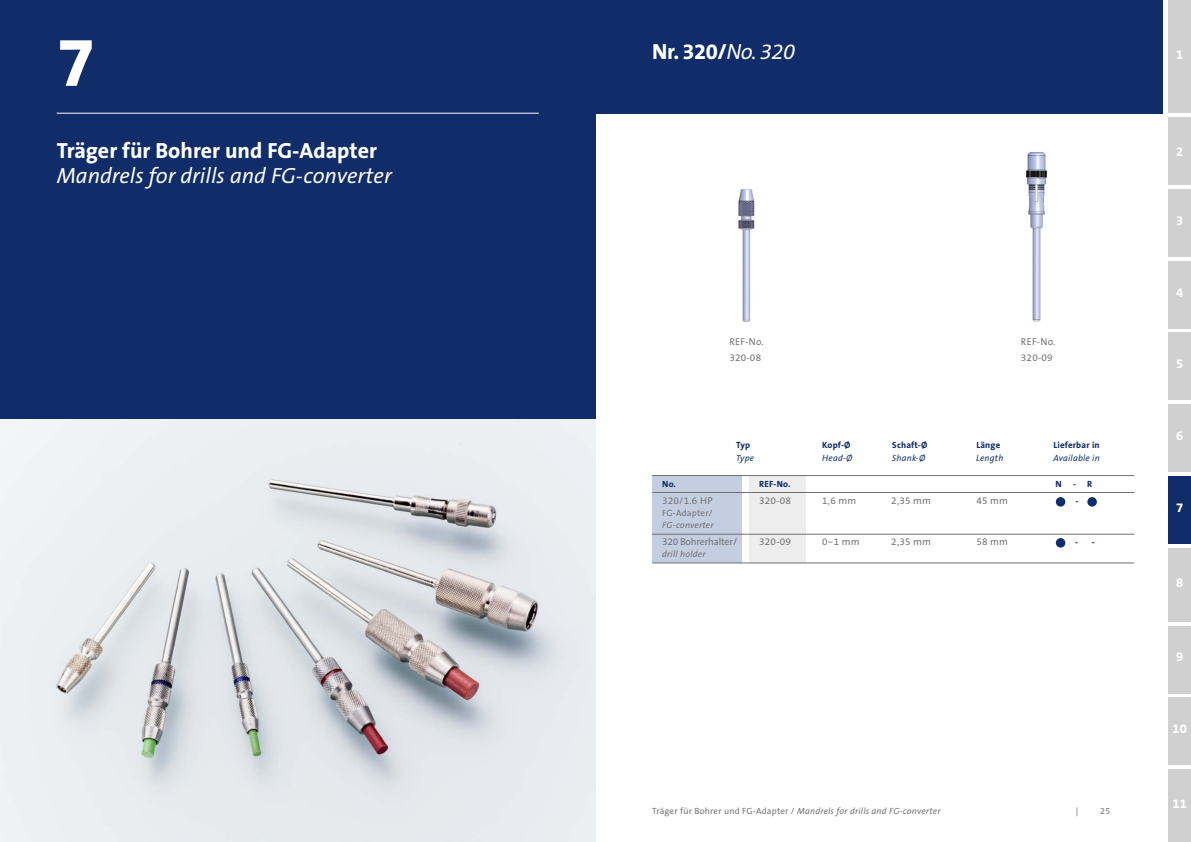
<style>
.page{position:relative;width:1191px;height:842px;background:#fff}
.page>*{position:absolute;margin:0;border:0;box-sizing:border-box;transform-origin:0 0}
.t1{font:700 70px "The Sans Office LF";color:#fff}
.t2{font:700 22px "The Sans Office LF";color:#fff}
.t3{font:italic 22px "The Sans Office LF";color:#fff}
.t4{font:700 13px "The Sans Office LF";color:#fff}
.t5{font:10px "The Sans Office LF";letter-spacing:.02em;color:#706f6f}
.t6{font:10px "The Sans Office LF";letter-spacing:-.02em;color:#706f6f}
.t7{font:italic 9px "The Sans Office LF";letter-spacing:.02em;color:#706f6f}
.t8{font:700 9px "The Sans Office LF";letter-spacing:.02em;color:#102d69}
.t9{font:italic 9px "The Sans Office LF";letter-spacing:.02em;color:#102d69}
.t10{font:9px "The Sans Office LF";letter-spacing:.02em;color:#706f6f}
.s1{font-weight:400;font-style:italic}
.s2{font-style:normal}
</style>
<div class="page">
<div style="left:1168px;top:0;width:23px;height:113px;background:#d0d0d0"></div>
<div style="left:1168px;top:118px;width:23px;height:67px;background:#d0d0d0"></div>
<div style="left:1168px;top:189px;width:23px;height:68px;background:#d0d0d0"></div>
<div style="left:1168px;top:261px;width:23px;height:67px;background:#d0d0d0"></div>
<div style="left:1168px;top:333px;width:23px;height:67px;background:#d0d0d0"></div>
<div style="left:1168px;top:404px;width:23px;height:68px;background:#d0d0d0"></div>
<div style="left:1168px;top:626px;width:23px;height:67px;background:#d0d0d0"></div>
<div style="left:1168px;top:476px;width:23px;height:67px;background:#102d69"></div>
<div style="left:1168px;top:697px;width:23px;height:68px;background:#d0d0d0"></div>
<div style="left:1168px;top:548px;width:23px;height:73px;background:#d0d0d0"></div>
<div style="left:1168px;top:769px;width:23px;height:73px;background:#d0d0d0"></div>
<div style="left:0;top:0;width:595px;height:420px;background:#102d69"></div>
<div style="left:652px;top:475px;width:89px;height:88px;background:#c4cee1"></div>
<div style="left:748px;top:475px;width:57px;height:88px;background:#ededed"></div>
<hr style="left:57px;top:113px;width:482px;height:1px;background:#fff">
<div style="left:595px;top:0;width:567px;height:113px;background:#102d69"></div>
<img style="left:1026px;top:151px;width:21px;height:170px">
<img style="left:737px;top:189px;width:18px;height:132px">
<svg style="left:1055px;top:497px;width:10px;height:10px"></svg>
<div style="left:1087px;top:497px;width:9px;height:10px;background:#102d69;border-radius:50%"></div>
<svg style="left:1055px;top:538px;width:10px;height:10px"></svg>
<hr style="left:652px;top:475px;width:482px;height:1px;background:#706f6f">
<hr style="left:652px;top:534px;width:482px;height:1px;background:#706f6f">
<hr style="left:652px;top:492px;width:482px;height:1px;background:#706f6f">
<hr style="left:652px;top:563px;width:482px;height:1px;background:#706f6f">
<img style="left:0;top:420px;width:595px;height:422px">
<h1 class="t1" style="left:57px;top:17px;width:40px">7</h1>
<h2 class="t2" style="left:57px;top:136px;width:322px">Träger für Bohrer und FG-Adapter</h2>
<h2 class="t3" style="left:57px;top:161px;width:336px">Mandrels for drills and FG-converter</h2>
<h2 class="t2" style="left:652px;top:37px;width:144px">Nr. 320/<span class="s1">No. 320</span></h2>
<p class="t5" style="left:729px;top:335px;width:36px">REF-No.</p>
<p class="t5" style="left:1021px;top:335px;width:36px">REF-No.</p>
<p class="t5" style="left:729px;top:352px;width:33px">320-08</p>
<p class="t5" style="left:1021px;top:352px;width:33px">320-09</p>
<p class="t8" style="left:736px;top:440px;width:16px">Typ</p>
<p class="t8" style="left:822px;top:440px;width:30px">Kopf-Ø</p>
<p class="t8" style="left:892px;top:440px;width:37px">Schaft-Ø</p>
<p class="t8" style="left:976px;top:440px;width:26px">Länge</p>
<p class="t8" style="left:1053px;top:440px;width:48px">Lieferbar in</p>
<p class="t9" style="left:736px;top:453px;width:19px">Type</p>
<p class="t9" style="left:822px;top:453px;width:32px">Head-Ø</p>
<p class="t9" style="left:892px;top:453px;width:35px">Shank-Ø</p>
<p class="t9" style="left:976px;top:453px;width:29px">Length</p>
<p class="t9" style="left:1053px;top:453px;width:48px">Available in</p>
<p class="t8" style="left:662px;top:479px;width:15px">No.</p>
<p class="t8" style="left:759px;top:479px;width:33px">REF-No.</p>
<p class="t8" style="left:1055px;top:479px;width:38px">N - R</p>
<p class="t5" style="left:662px;top:495px;width:52px">320/1.6 HP</p>
<p class="t5" style="left:759px;top:495px;width:33px">320-08</p>
<p class="t5" style="left:822px;top:495px;width:36px">1,6 mm</p>
<p class="t5" style="left:891px;top:495px;width:41px">2,35 mm</p>
<p class="t5" style="left:976px;top:495px;width:33px">45 mm</p>
<p class="t8" style="left:1075px;top:496px;width:5px">-</p>
<p class="t10" style="left:662px;top:508px;width:52px">FG-Adapter/</p>
<p class="t7" style="left:662px;top:520px;width:53px">FG-converter</p>
<p class="t6" style="left:662px;top:536px;width:76px">320 Bohrerhalter/</p>
<p class="t5" style="left:759px;top:536px;width:33px">320-09</p>
<p class="t5" style="left:822px;top:536px;width:39px">0–1 mm</p>
<p class="t5" style="left:891px;top:536px;width:41px">2,35 mm</p>
<p class="t5" style="left:976px;top:536px;width:33px">58 mm</p>
<p class="t8" style="left:1075px;top:537px;width:21px">- -</p>
<p class="t7" style="left:662px;top:549px;width:45px">drill holder</p>
<p class="t7" style="left:652px;top:805px;width:290px"><span class="s2">Träger für Bohrer und FG-Adapter /</span> Mandrels for drills and FG-converter</p>
<p class="t10" style="left:1075px;top:805px;width:4px">|</p>
<p class="t10" style="left:1100px;top:805px;width:12px">25</p>
<h3 class="t4" style="left:1176px;top:46px;width:9px">1</h3>
<h3 class="t4" style="left:1176px;top:143px;width:9px">2</h3>
<h3 class="t4" style="left:1176px;top:212px;width:9px">3</h3>
<h3 class="t4" style="left:1176px;top:284px;width:9px">4</h3>
<h3 class="t4" style="left:1176px;top:356px;width:9px">5</h3>
<h3 class="t4" style="left:1176px;top:427px;width:9px">6</h3>
<h3 class="t4" style="left:1176px;top:499px;width:9px">7</h3>
<h3 class="t4" style="left:1176px;top:574px;width:9px">8</h3>
<h3 class="t4" style="left:1176px;top:649px;width:9px">9</h3>
<h3 class="t4" style="left:1172px;top:720px;width:16px">10</h3>
<h3 class="t4" style="left:1172px;top:795px;width:16px">11</h3>
</div>
